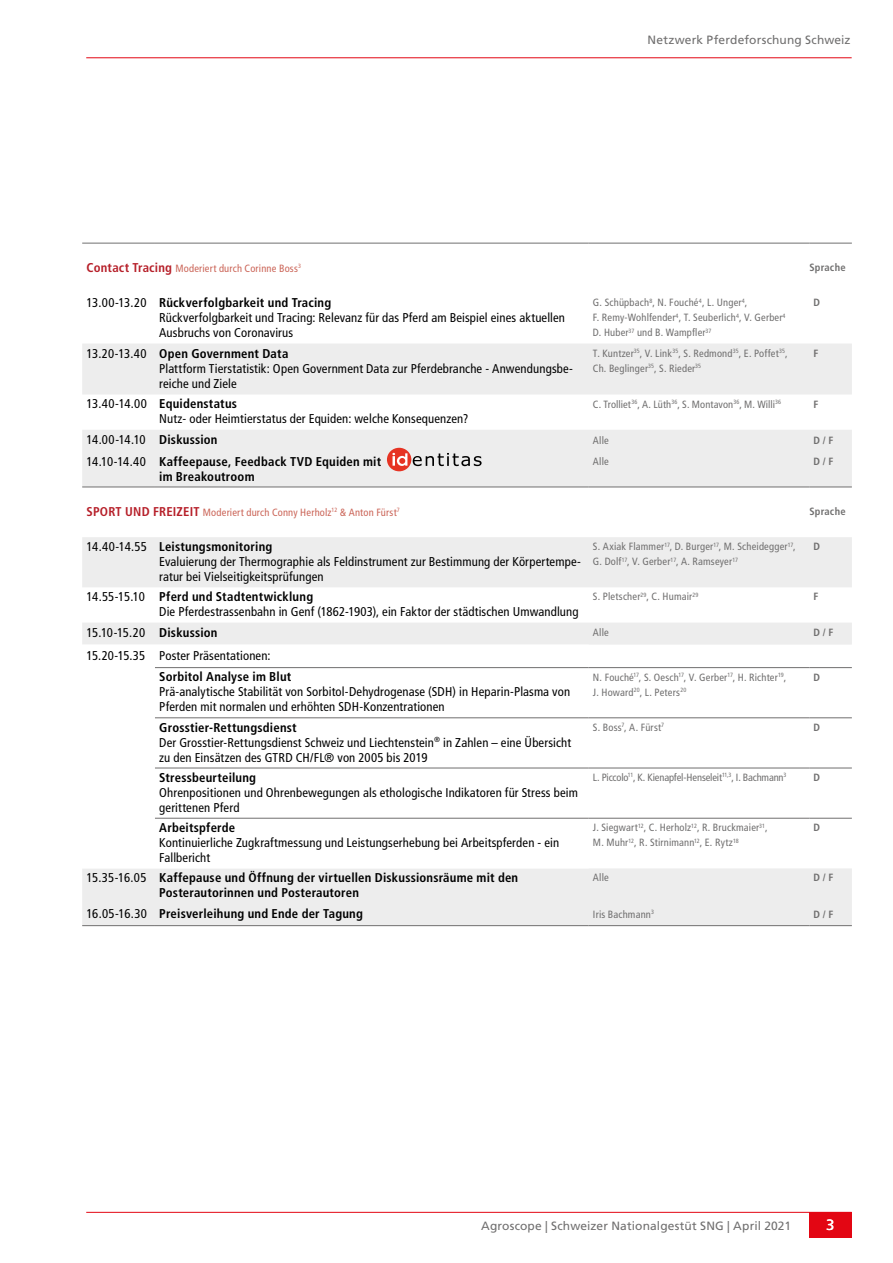
<style>
.page{position:relative;width:893px;height:1263px;background:#fff}
.page>*{position:absolute;margin:0;border:0;box-sizing:border-box;transform-origin:0 0}
.t1{font:15px "Frutiger LT Std";color:#fff}
.t2{font:condensed 12.75px/15px "Frutiger LT Std";letter-spacing:.01em;color:#000}
.t3{font:700 condensed 12.75px/15px "Frutiger LT Std";letter-spacing:.015em;color:#000}
.t4{font:12px "Frutiger LT Std";letter-spacing:.01em;color:#706f6f}
.t5{font:condensed 10.5px/15px "Frutiger LT Std";letter-spacing:.015em;color:#706f6f}
.t6{font:condensed 10.5px "Frutiger LT Std";letter-spacing:.02em;color:#cb6558}
.t7{font:condensed 10.5px "Frutiger LT Std";letter-spacing:-.015em;color:#706f6f}
.t8{font:700 condensed 10.5px "Frutiger LT Std";letter-spacing:.02em;color:#706f6f}
.s1{font-weight:700;font-size:12.75px;color:#b61f29}
.s2{font-weight:700}
.s3{font-weight:400}
</style>
<div class="page">
<hr style="left:86px;top:1212px;width:766px;height:1px;background:#e30613">
<div style="left:809px;top:1212px;width:43px;height:25px;background:#e30613"></div>
<hr style="left:86px;top:57px;width:766px;height:1px;background:#e30613">
<svg style="left:82px;top:344px;width:770px;height:581px;fill:#ededed"></svg>
<svg style="left:82px;top:645px;width:507px;height:223px"></svg>
<hr style="left:82px;top:243px;width:73px;height:1px;background:#706f6f">
<hr style="left:155px;top:243px;width:434px;height:1px;background:#706f6f">
<hr style="left:589px;top:243px;width:220px;height:1px;background:#706f6f">
<hr style="left:809px;top:243px;width:43px;height:1px;background:#706f6f">
<hr style="left:82px;top:487px;width:73px;height:1px;background:#706f6f">
<hr style="left:155px;top:487px;width:434px;height:1px;background:#706f6f">
<hr style="left:589px;top:487px;width:220px;height:1px;background:#706f6f">
<hr style="left:809px;top:487px;width:43px;height:1px;background:#706f6f">
<hr style="left:82px;top:925px;width:73px;height:1px;background:#706f6f">
<hr style="left:155px;top:925px;width:434px;height:1px;background:#706f6f">
<hr style="left:589px;top:925px;width:220px;height:1px;background:#706f6f">
<hr style="left:809px;top:925px;width:43px;height:1px;background:#706f6f">
<hr style="left:809px;top:667px;width:43px;height:1px;background:#706f6f">
<hr style="left:809px;top:717px;width:43px;height:1px;background:#706f6f">
<hr style="left:155px;top:768px;width:434px;height:1px;background:#706f6f">
<hr style="left:589px;top:768px;width:220px;height:1px;background:#706f6f">
<hr style="left:155px;top:667px;width:434px;height:1px;background:#706f6f">
<hr style="left:589px;top:667px;width:220px;height:1px;background:#706f6f">
<hr style="left:155px;top:717px;width:434px;height:1px;background:#706f6f">
<hr style="left:589px;top:717px;width:220px;height:1px;background:#706f6f">
<hr style="left:809px;top:768px;width:43px;height:1px;background:#706f6f">
<hr style="left:155px;top:818px;width:434px;height:1px;background:#706f6f">
<hr style="left:589px;top:818px;width:220px;height:1px;background:#706f6f">
<hr style="left:809px;top:818px;width:43px;height:1px;background:#706f6f">
<div style="left:387px;top:448px;width:24px;height:23px;background:#e63323;border-radius:50%"></div>
<svg style="left:392px;top:453px;width:15px;height:13px"></svg>
<svg style="left:413px;top:453px;width:69px;height:13px"></svg>
<p class="t4" style="left:648px;top:33px;width:204px">Netzwerk Pferdeforschung Schweiz</p>
<p class="t6" style="left:86px;top:262px;width:216px"><span class="s1">Contact Tracing</span> Moderiert durch Corinne Boss<sup>3</sup></p>
<p class="t8" style="left:809px;top:261px;width:38px">Sprache</p>
<p class="t2" style="left:159px;top:295px;width:407px;text-indent:-73px">13.00-13.20 <span class="s2">Rückverfolgbarkeit und Tracing<br></span>Rückverfolgbarkeit und Tracing: Relevanz für das Pferd am Beispiel eines aktuellen<br>Ausbruchs von Coronavirus</p>
<p class="t5" style="left:593px;top:295px;width:194px">G. Schüpbach<sup>8</sup>, N. Fouché<sup>4</sup>, L. Unger<sup>4</sup>,<br>F. Remy-Wohlfender<sup>4</sup>, T. Seuberlich<sup>4</sup>, V. Gerber<sup>4<br></sup>D. Huber<sup>37</sup> und B. Wampfler<sup>37</sup></p>
<p class="t8" style="left:814px;top:296px;width:8px">D</p>
<p class="t2" style="left:159px;top:346px;width:415px;text-indent:-73px">13.20-13.40 <span class="s2">Open Government Data<br></span>Plattform Tierstatistik: Open Government Data zur Pferdebranche - Anwendungsbe&shy;reiche und Ziele</p>
<p class="t5" style="left:593px;top:346px;width:196px">T. Kuntzer<sup>35</sup>, V. Link<sup>35</sup>, S. Redmond<sup>35</sup>, E. Poffet<sup>35</sup>,<br>Ch. Beglinger<sup>35</sup>, S. Rieder<sup>35</sup></p>
<p class="t8" style="left:814px;top:347px;width:6px">F</p>
<p class="t2" style="left:159px;top:396px;width:311px;text-indent:-73px">13.40-14.00 <span class="s2">Equidenstatus<br></span>Nutz- oder Heimtierstatus der Equiden: welche Konsequenzen?</p>
<p class="t5" style="left:593px;top:396px;width:190px">C. Trolliet<sup>36</sup>, A. Lüth<sup>36</sup>, S. Montavon<sup>36</sup>, M. Willi<sup>36</sup></p>
<p class="t8" style="left:814px;top:398px;width:6px">F</p>
<p class="t2" style="left:86px;top:433px;width:133px">14.00-14.10 <span class="s2">Diskussion</span></p>
<p class="t5" style="left:593px;top:433px;width:17px">Alle</p>
<p class="t8" style="left:814px;top:434px;width:21px">D / F</p>
<p class="t3" style="left:159px;top:454px;width:223px;text-indent:-73px"><span class="s3">14.10-14.40</span> Kaffeepause, Feedback TVD Equiden mit im Breakoutroom</p>
<p class="t5" style="left:593px;top:454px;width:17px">Alle</p>
<p class="t8" style="left:814px;top:455px;width:21px">D / F</p>
<p class="t6" style="left:86px;top:506px;width:315px"><span class="s1">SPORT UND FREIZEIT</span> Moderiert durch Conny Herholz<sup>12</sup> &amp; Anton Fürst<sup>7</sup></p>
<p class="t8" style="left:809px;top:505px;width:38px">Sprache</p>
<p class="t2" style="left:159px;top:539px;width:423px;text-indent:-73px">14.40-14.55 <span class="s2">Leistungsmonitoring<br></span>Evaluierung der Thermographie als Feldinstrument zur Bestimmung der Körpertempe&shy;ratur bei Vielseitigkeitsprüfungen</p>
<p class="t5" style="left:593px;top:539px;width:204px">S. Axiak Flammer<sup>17</sup>, D. Burger<sup>17</sup>, M. Scheidegger<sup>17</sup>,<br>G. Dolf<sup>17</sup>, V. Gerber<sup>17</sup>, A. Ramseyer<sup>17</sup></p>
<p class="t8" style="left:814px;top:540px;width:8px">D</p>
<p class="t2" style="left:159px;top:589px;width:421px;text-indent:-73px">14.55-15.10 <span class="s2">Pferd und Stadtentwicklung<br></span>Die Pferdestrassenbahn in Genf (1862-1903), ein Faktor der städtischen Umwandlung</p>
<p class="t5" style="left:593px;top:589px;width:107px">S. Pletscher<sup>29</sup>, C. Humair<sup>29</sup></p>
<p class="t8" style="left:814px;top:590px;width:6px">F</p>
<p class="t2" style="left:86px;top:625px;width:133px">15.10-15.20 <span class="s2">Diskussion</span></p>
<p class="t5" style="left:593px;top:625px;width:17px">Alle</p>
<p class="t8" style="left:814px;top:627px;width:21px">D / F</p>
<p class="t2" style="left:86px;top:648px;width:186px">15.20-15.35 Poster Präsentationen:</p>
<p class="t3" style="left:159px;top:669px;width:134px">Sorbitol Analyse im Blut</p>
<p class="t2" style="left:159px;top:685px;width:412px">Prä-analytische Stabilität von Sorbitol-Dehydrogenase (SDH) in Heparin-Plasma von<br>Pferden mit normalen und erhöhten SDH-Konzentrationen</p>
<p class="t5" style="left:593px;top:669px;width:195px">N. Fouché<sup>17</sup>, S. Oesch<sup>17</sup>, V. Gerber<sup>17</sup>, H. Richter<sup>19</sup>,<br>J. Howard<sup>20</sup>, L. Peters<sup>20</sup></p>
<p class="t8" style="left:814px;top:671px;width:8px">D</p>
<p class="t2" style="left:159px;top:720px;width:413px"><span class="s2">Grosstier-Rettungsdienst<br></span>Der Grosstier-Rettungsdienst Schweiz und Liechtenstein<sup>®</sup> in Zahlen – eine Übersicht zu den Einsätzen des GTRD CH/FL® von 2005 bis 2019</p>
<p class="t5" style="left:593px;top:720px;width:73px">S. Boss<sup>7</sup>, A. Fürst<sup>7</sup></p>
<p class="t8" style="left:814px;top:721px;width:8px">D</p>
<p class="t3" style="left:159px;top:770px;width:98px">Stressbeurteilung</p>
<p class="t2" style="left:159px;top:785px;width:420px">Ohrenpositionen und Ohrenbewegungen als ethologische Indikatoren für Stress beim gerittenen Pferd</p>
<p class="t7" style="left:593px;top:771px;width:195px">L. Piccolo<sup>11</sup>, K. Kienapfel-Henseleit<sup>11,3</sup>, I. Bachmann<sup>3</sup></p>
<p class="t8" style="left:814px;top:771px;width:8px">D</p>
<p class="t3" style="left:159px;top:820px;width:78px">Arbeitspferde</p>
<p class="t2" style="left:159px;top:835px;width:401px">Kontinuierliche Zugkraftmessung und Leistungserhebung bei Arbeitspferden - ein<br>Fallbericht</p>
<p class="t5" style="left:593px;top:820px;width:176px">J. Siegwart<sup>12</sup>, C. Herholz<sup>12</sup>, R. Bruckmaier<sup>31</sup>,<br>M. Muhr<sup>12</sup>, R. Stirnimann<sup>12</sup>, E. Rytz<sup>18</sup></p>
<p class="t8" style="left:814px;top:821px;width:8px">D</p>
<p class="t3" style="left:159px;top:870px;width:360px;text-indent:-73px"><span class="s3">15.35-16.05</span> Kaffepause und Öffnung der virtuellen Diskussionsräume mit den<br>Posterautorinnen und Posterautoren</p>
<p class="t5" style="left:593px;top:870px;width:17px">Alle</p>
<p class="t8" style="left:814px;top:871px;width:21px">D / F</p>
<p class="t3" style="left:86px;top:906px;width:278px"><span class="s3">16.05-16.30</span> Preisverleihung und Ende der Tagung</p>
<p class="t5" style="left:593px;top:906px;width:63px">Iris Bachmann<sup>3</sup></p>
<p class="t8" style="left:814px;top:908px;width:21px">D / F</p>
<p class="t4" style="left:481px;top:1218px;width:311px">Agroscope | Schweizer Nationalgestüt SNG | April 2021</p>
<p class="t1" style="left:826px;top:1215px;width:10px">3</p>
</div>
